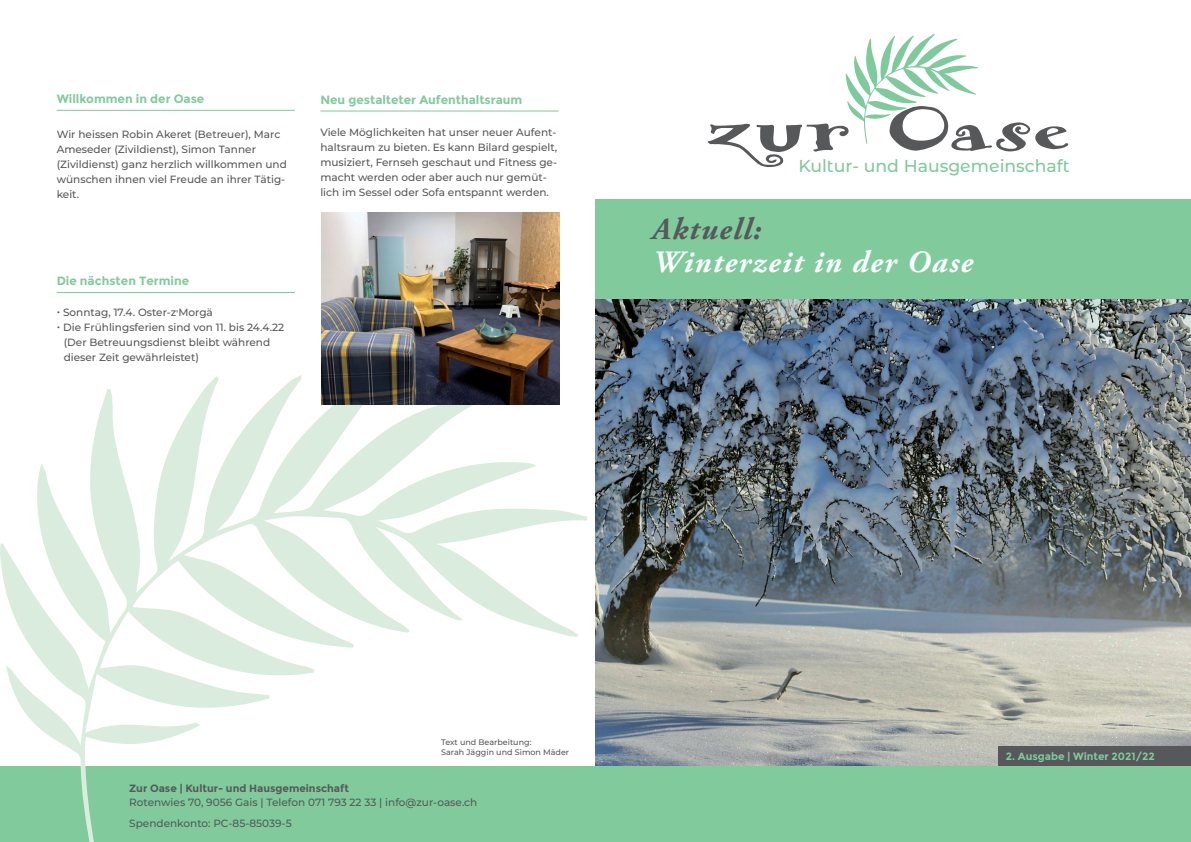
<style>
.page{position:relative;width:1191px;height:842px;background:#fff}
.page>*{position:absolute;margin:0;border:0;box-sizing:border-box;transform-origin:0 0}
.t1{font:italic 700 31px "Adobe Garamond Pro";letter-spacing:.05em;color:#fbfdfe}
.t2{font:italic 700 31px "Adobe Garamond Pro";letter-spacing:.05em;color:#57585a}
.t3{font:500 17.3px "Montserrat";color:#7fca9c}
.t4{font:700 12px "Montserrat";color:#80ca9c}
.t5{font:500 10.5px/15px "Montserrat";color:#57585a}
.t6{font:700 10.5px "Montserrat";color:#57585a}
.t7{font:700 10.5px "Montserrat";color:#80ca9c}
.t8{font:500 8px/10px "Montserrat";color:#57585a}
</style>
<div class="page">
<img style="left:595px;top:299px;width:596px;height:467px">
<div style="left:998px;top:746px;width:193px;height:25px;background:#57585a"></div>
<div style="left:0;top:766px;width:1191px;height:76px;background:#80ca9c"></div>
<div style="left:595px;top:200px;width:596px;height:99px;background:#80ca9c"></div>
<svg style="left:707px;top:34px;width:361px;height:133px"></svg>
<svg style="left:0;top:367px;width:587px;height:475px"></svg>
<hr style="left:57px;top:292px;width:238px;height:1px;background:#80ca9c">
<hr style="left:320px;top:111px;width:238px;height:1px;background:#80ca9c">
<hr style="left:57px;top:110px;width:238px;height:1px;background:#80ca9c">
<img style="left:321px;top:212px;width:238px;height:192px">
<p class="t4" style="left:57px;top:92px;width:149px">Willkommen in der Oase</p>
<p class="t5" style="left:57px;top:126px;width:232px">Wir heissen Robin Akeret (Betreuer), Marc Ameseder (Zivildienst), Simon Tanner (Zivildienst) ganz herzlich willkommen und wünschen ihnen viel Freude an ihrer Tätig&shy;keit.</p>
<p class="t4" style="left:57px;top:274px;width:134px">Die nächsten Termine</p>
<p class="t5" style="left:57px;top:304px;width:158px">• Sonntag, 17.4. Oster-z'Morgä</p>
<p class="t5" style="left:64px;top:319px;width:222px;text-indent:-7px">• Die Frühlingsferien sind von 11. bis 24.4.22 (Der Betreuungsdienst bleibt während dieser Zeit gewährleistet)</p>
<p class="t4" style="left:320px;top:92px;width:203px">Neu gestalteter Aufenthaltsraum</p>
<p class="t5" style="left:320px;top:125px;width:238px">Viele Möglichkeiten hat unser neuer Aufent&shy;haltsraum zu bieten. Es kann Bilard gespielt, musiziert, Fernseh geschaut und Fitness ge&shy;macht werden oder aber auch nur gemüt&shy;lich im Sessel oder Sofa entspannt werden.</p>
<h2 class="t3" style="left:798px;top:153px;width:273px">Kultur- und Hausgemeinschaft</h2>
<h1 class="t2" style="left:652px;top:212px;width:111px">Aktuell:</h1>
<h1 class="t1" style="left:652px;top:245px;width:322px">Winterzeit in der Oase</h1>
<p class="t8" style="left:441px;top:736px;width:130px">Text und Bearbeitung:<br>Sarah Jäggin und Simon Mäder</p>
<p class="t6" style="left:129px;top:782px;width:221px">Zur Oase | Kultur- und Hausgemeinschaft</p>
<p class="t5" style="left:129px;top:791px;width:349px;line-height:21px">Rotenwies 70, 9056 Gais | Telefon 071 793 22 33 | info@zur-oase.ch<br>Spendenkonto: PC-85-85039-5</p>
<p class="t7" style="left:1005px;top:750px;width:151px">2. Ausgabe | Winter 2021/22</p>
</div>
